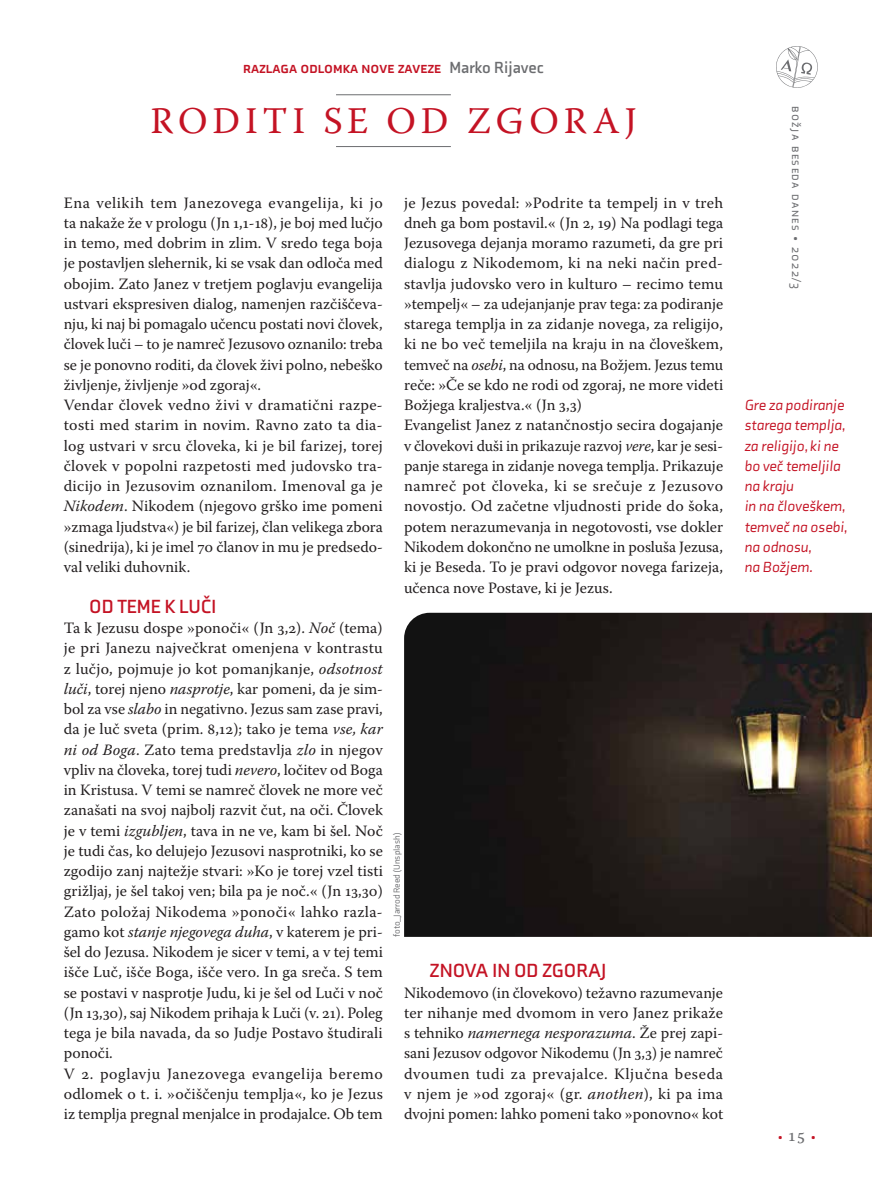
<style>
.page{position:relative;width:872px;height:1191px;background:#fff}
.page>*{position:absolute;margin:0;border:0;box-sizing:border-box;transform-origin:0 0}
.t1{font:37.5px "Warnock Pro";letter-spacing:.13em;color:#c41324}
.t2{font:700 19.5px "Axia";color:#c41324}
.t3{font:700 16.5px "Axia";color:#c41324}
.t4{font:15.75px/20.2px "Warnock Pro";letter-spacing:.005em;color:#231f20}
.t5{font:italic 15px/20.2px "Axia";color:#c41324}
.t6{font:13.05px "Axia";color:#6c6d70}
.t7{font:13.05px "Axia";color:#c41324}
.t8{font:9px "Axia";color:#6c6d70}
.s1{color:#6c6d70}
.s2{font-style:italic}
.s3{font-family:"Warnock Pro";font-size:18px;color:#6c6d70}
</style>
<div class="page">
<img style="left:404px;top:613px;width:468px;height:324px">
<svg style="left:776px;top:46px;width:41px;height:42px"></svg>
<hr style="left:336px;top:94px;width:115px;height:1px;background:#6c6d70">
<hr style="left:336px;top:146px;width:115px;height:1px;background:#6c6d70">
<p class="t3" style="left:243px;top:58px;width:302px">RAZLAGA ODLOMKA NOVE ZAVEZE <span class="s1">Marko Rijavec</span></p>
<h1 class="t1" style="left:150px;top:99px;width:488px">RODITI SE OD ZGORAJ</h1>
<p class="t4" style="left:64px;top:192px;width:321px">Ena velikih tem Janezovega evangelija, ki jo ta nakaže že v prologu (Jn 1,1-18), je boj med lučjo in temo, med dobrim in zlim. V sredo tega boja je postavljen slehernik, ki se vsak dan odloča med obojim. Zato Janez v tretjem poglavju evangelija ustvari ekspresiven dialog, namenjen razčiščeva&shy;nju, ki naj bi pomagalo učencu postati novi človek, človek luči – to je namreč Jezusovo oznanilo: treba se je ponovno roditi, da človek živi polno, nebeško življenje, življenje »od zgoraj«.<br>Vendar človek vedno živi v dramatični razpe&shy;tosti med starim in novim. Ravno zato ta dia&shy;log ustvari v srcu človeka, ki je bil farizej, torej človek v popolni razpetosti med judovsko tra&shy;dicijo in Jezusovim oznanilom. Imenoval ga je <span class="s2">Nikodem</span>. Nikodem (njegovo grško ime pomeni »zmaga ljudstva«) je bil farizej, član velikega zbora (sinedrija), ki je imel 70 članov in mu je predsedo&shy;val veliki duhovnik.</p>
<p class="t2" style="left:89px;top:594px;width:129px">OD TEME K LUČI</p>
<p class="t4" style="left:64px;top:617px;width:321px">Ta k Jezusu dospe »ponoči« (Jn 3,2). <span class="s2">Noč</span> (tema) je pri Janezu največkrat omenjena v kontrastu z lučjo, pojmuje jo kot pomanjkanje, <span class="s2">odsotnost luči</span>, torej njeno <span class="s2">nasprotje</span>, kar pomeni, da je sim&shy;bol za vse <span class="s2">slabo</span> in negativno. Jezus sam zase pravi, da je luč sveta (prim. 8,12); tako je tema <span class="s2">vse, kar ni od Boga</span>. Zato tema predstavlja <span class="s2">zlo</span> in njegov vpliv na človeka, torej tudi <span class="s2">nevero</span>, ločitev od Boga in Kristusa. V temi se namreč človek ne more več zanašati na svoj najbolj razvit čut, na oči. Človek je v temi <span class="s2">izgubljen</span>, tava in ne ve, kam bi šel. Noč je tudi čas, ko delujejo Jezusovi nasprotniki, ko se zgodijo zanj najtežje stvari: »Ko je torej vzel tisti grižljaj, je šel takoj ven; bila pa je noč.« (Jn 13,30)<br>Zato položaj Nikodema »ponoči« lahko razla&shy;gamo kot <span class="s2">stanje njegovega duha</span>, v katerem je pri&shy;šel do Jezusa. Nikodem je sicer v temi, a v tej temi išče Luč, išče Boga, išče vero. In ga sreča. S tem se postavi v nasprotje Judu, ki je šel od Luči v noč (Jn 13,30), saj Nikodem prihaja k Luči (v. 21). Poleg tega je bila navada, da so Judje Postavo študirali ponoči.<br>V 2. poglavju Janezovega evangelija beremo odlomek o t. i. »očiščenju templja«, ko je Jezus iz templja pregnal menjalce in prodajalce. Ob tem</p>
<p class="t4" style="left:404px;top:192px;width:321px">je Jezus povedal: »Podrite ta tempelj in v treh dneh ga bom postavil.« (Jn 2, 19) Na podlagi tega Jezusovega dejanja moramo razumeti, da gre pri dialogu z Nikodemom, ki na neki način pred&shy;stavlja judovsko vero in kulturo – recimo temu »tempelj« – za udejanjanje prav tega: za podiranje starega templja in za zidanje novega, za religijo, ki ne bo več temeljila na kraju in na človeškem, temveč na <span class="s2">osebi</span>, na odnosu, na Božjem. Jezus temu reče: »Če se kdo ne rodi od zgoraj, ne more videti Božjega kraljestva.« (Jn 3,3)<br>Evangelist Janez z natančnostjo secira dogajanje v človekovi duši in prikazuje razvoj <span class="s2">vere</span>, kar je sesi&shy;panje starega in zidanje novega templja. Prikazuje namreč pot človeka, ki se srečuje z Jezusovo novostjo. Od začetne vljudnosti pride do šoka, potem nerazumevanja in negotovosti, vse dokler Nikodem dokončno ne umolkne in posluša Jezusa, ki je Beseda. To je pravi odgovor novega farizeja, učenca nove Postave, ki je Jezus.</p>
<p class="t8" style="left:391px;top:937px;width:106px;rotate:-90deg">foto_Jarrod Reed (Unsplash)</p>
<p class="t2" style="left:429px;top:959px;width:178px">ZNOVA IN OD ZGORAJ</p>
<p class="t4" style="left:404px;top:982px;width:321px;text-align:justify">Nikodemovo (in človekovo) težavno razumevanje ter nihanje med dvomom in vero Janez prikaže s tehniko <span class="s2">namernega nesporazuma</span>. Že prej zapi&shy;sani Jezusov odgovor Nikodemu (Jn 3,3) je namreč dvoumen tudi za prevajalce. Ključna beseda v njem je »od zgoraj« (gr. <span class="s2">anothen</span>), ki pa ima dvojni pomen: lahko pomeni tako »ponovno« kot</p>
<p class="t6" style="left:804px;top:106px;width:185px;rotate:90deg">božja beseda danes • 2022/3</p>
<p class="t5" style="left:744px;top:395px;width:105px">Gre za podiranje starega templja, za religijo, ki ne bo več temeljila na kraju<br>in na človeškem, temveč na osebi, na odnosu,<br>na Božjem.</p>
<p class="t7" style="left:778px;top:1128px;width:39px">•<span class="s3">15</span>•</p>
</div>
